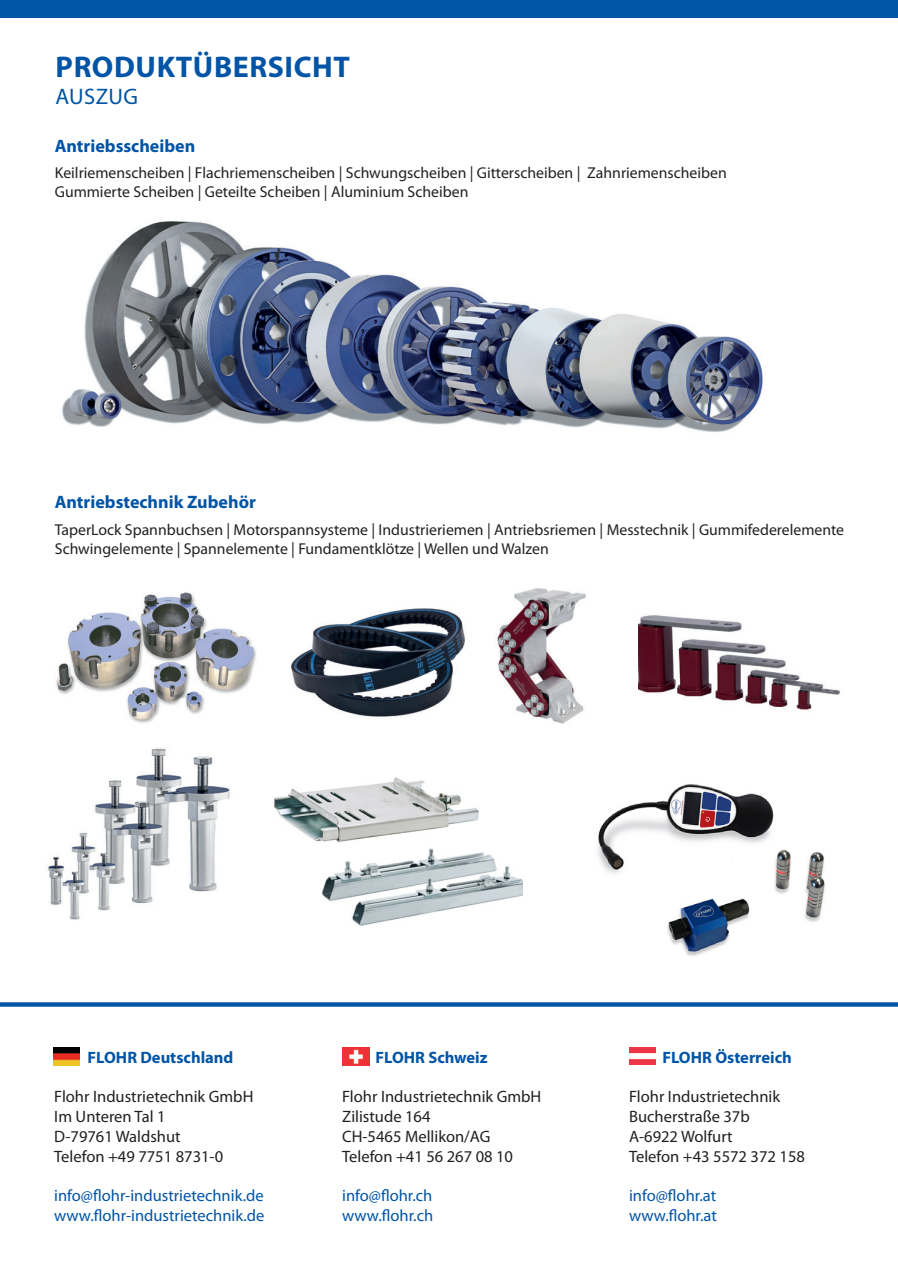
<style>
.page{position:relative;width:898px;height:1263px;background:#fff}
.page>*{position:absolute;margin:0;border:0;box-sizing:border-box;transform-origin:0 0}
.t1{font:700 30px "Myriad Pro";letter-spacing:.02em;color:#0154a6}
.t2{font:22.5px "Myriad Pro";letter-spacing:.02em;color:#0154a6}
.t3{font:700 18px "Myriad Pro";color:#0154a6}
.t4{font:16.5px/19.8px "Myriad Pro";color:#231f20}
.t5{font:16.5px "Myriad Pro";color:#0154a6}
.t6{font:700 16.5px "Myriad Pro";color:#0154a6}
.t7{font:15.75px/18.9px "Myriad Pro";color:#231f20}
</style>
<div class="page">
<div style="left:0;top:1002px;width:897px;height:5px;background:#0154a6"></div>
<img style="left:62px;top:221px;width:701px;height:211px">
<img style="left:56px;top:592px;width:200px;height:131px">
<img style="left:638px;top:615px;width:202px;height:95px">
<img style="left:291px;top:608px;width:174px;height:109px">
<img style="left:497px;top:588px;width:89px;height:136px">
<img style="left:273px;top:777px;width:249px;height:148px">
<div style="left:0;top:0;width:897px;height:17px;background:#0154a6"></div>
<img style="left:48px;top:748px;width:182px;height:172px">
<img style="left:53px;top:1048px;width:26px;height:17px">
<img style="left:343px;top:1047px;width:26px;height:18px">
<img style="left:629px;top:1047px;width:26px;height:18px">
<img style="left:598px;top:784px;width:227px;height:172px">
<p class="t1" style="left:56px;top:47px;width:296px">PRODUKTÜBERSICHT</p>
<p class="t2" style="left:56px;top:82px;width:84px">AUSZUG</p>
<p class="t3" style="left:55px;top:134px;width:142px">Antriebsscheiben</p>
<p class="t7" style="left:55px;top:163px;width:673px">Keilriemenscheiben | Flachriemenscheiben | Schwungscheiben | Gitterscheiben | Zahnriemenscheiben<br>Gummierte Scheiben | Geteilte Scheiben | Aluminium Scheiben</p>
<p class="t3" style="left:55px;top:490px;width:202px">Antriebstechnik Zubehör</p>
<p class="t7" style="left:55px;top:520px;width:790px">TaperLock Spannbuchsen | Motorspannsysteme | Industrieriemen | Antriebsriemen | Messtechnik | Gummifederelemente<br>Schwingelemente | Spannelemente | Fundamentklötze | Wellen und Walzen</p>
<p class="t6" style="left:88px;top:1046px;width:147px">FLOHR Deutschland</p>
<p class="t4" style="left:54px;top:1087px;width:201px">Flohr Industrietechnik GmbH</p>
<p class="t4" style="left:54px;top:1106px;width:170px">Im Unteren Tal 1<br>D-79761 Waldshut<br>Telefon +49 7751 8731-0</p>
<p class="t5" style="left:54px;top:1186px;width:211px">info@flohr-industrietechnik.de</p>
<p class="t5" style="left:54px;top:1205px;width:211px">www.flohr-industrietechnik.de</p>
<p class="t6" style="left:375px;top:1046px;width:113px">FLOHR Schweiz</p>
<p class="t4" style="left:342px;top:1087px;width:201px">Flohr Industrietechnik GmbH</p>
<p class="t4" style="left:342px;top:1106px;width:150px">Zilistude 164<br>CH-5465 Mellikon/AG</p>
<p class="t4" style="left:342px;top:1146px;width:172px">Telefon +41 56 267 08 10</p>
<p class="t5" style="left:342px;top:1186px;width:92px">info@flohr.ch</p>
<p class="t5" style="left:342px;top:1205px;width:92px">www.flohr.ch</p>
<p class="t6" style="left:662px;top:1046px;width:131px">FLOHR Österreich</p>
<p class="t4" style="left:629px;top:1087px;width:152px">Flohr Industrietechnik</p>
<p class="t4" style="left:629px;top:1106px;width:177px">Bucherstraße 37b<br>A-6922 Wolfurt<br>Telefon +43 5572 372 158</p>
<p class="t5" style="left:629px;top:1186px;width:88px">info@flohr.at</p>
<p class="t5" style="left:629px;top:1205px;width:89px">www.flohr.at</p>
</div>
